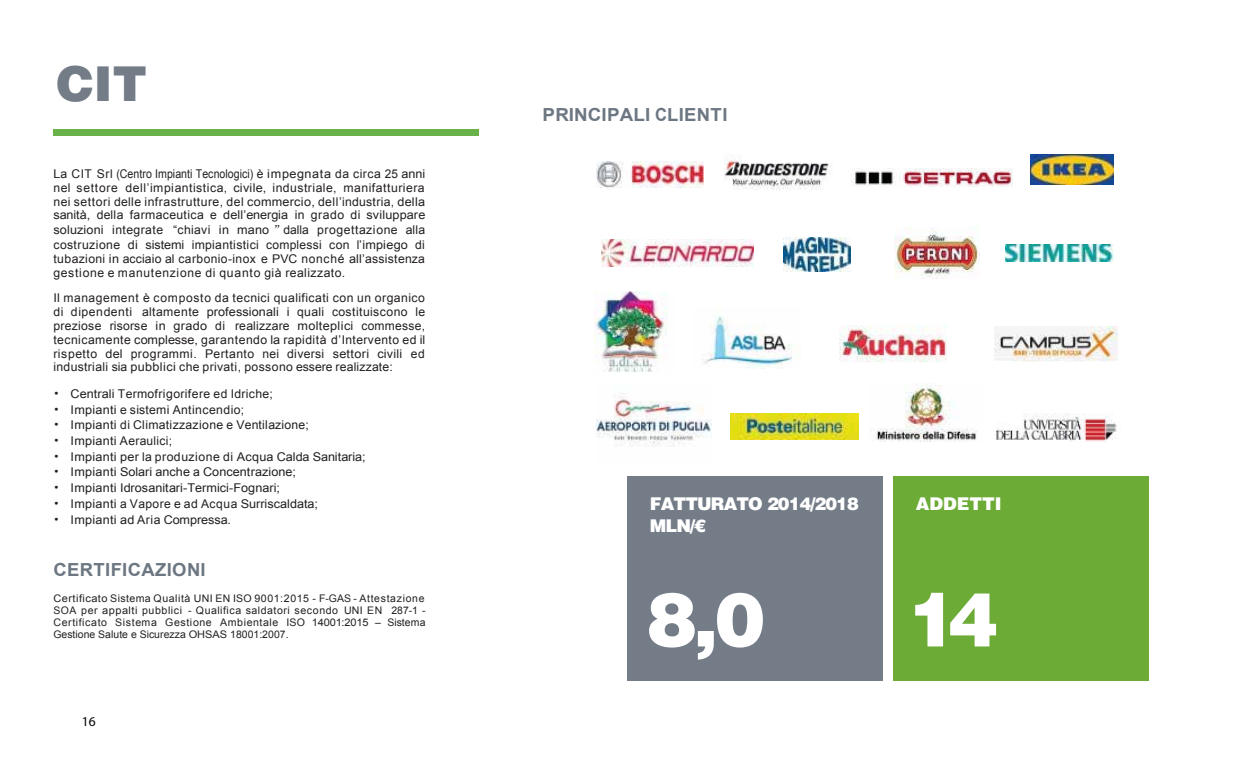
<style>
.page{position:relative;width:1234px;height:766px;background:#fff}
.page>*{position:absolute;margin:0;border:0;box-sizing:border-box;transform-origin:0 0}
.t1{font:900 75px "Helvetica LT Std";color:#fff}
.t2{font:900 48px "Helvetica LT Std";color:#737c87}
.t3{font:700 18px "Arial";letter-spacing:.015em;color:#6c7782;scale:1.04 1}
.t4{font:700 18px "Arial";letter-spacing:.015em;color:#6c7782}
.t5{font:900 17.55px/21px "Helvetica LT Std";letter-spacing:-.05em;color:#fff}
.t6{font:900 17.55px "Helvetica LT Std";color:#fff}
.t7{font:13.5px "Myriad Pro";color:#000}
.t8{font:12px/13.8px "Arial";letter-spacing:.02em;color:#231f20;text-align:justify;scale:1.05 1}
.t9{font:12px/14.2px "Arial";letter-spacing:.02em;color:#231f20;text-align:justify}
.t10{font:12px/13.8px "Arial";letter-spacing:.04em;color:#231f20}
.t11{font:12px "Arial";color:#231f20;scale:1.05 1}
.t12{font:10.5px/12px "Arial";color:#231f20;text-align:justify;scale:1.05 1}
.s1{font-family:"Sim Sun"}
</style>
<div class="page">
<div style="left:893px;top:476px;width:255px;height:204px;background:#6cab35"></div>
<div style="left:627px;top:476px;width:255px;height:204px;background:#737c87"></div>
<img style="left:730px;top:413px;width:128px;height:26px">
<img style="left:596px;top:393px;width:115px;height:54px">
<img style="left:995px;top:413px;width:122px;height:29px">
<img style="left:876px;top:384px;width:101px;height:57px">
<div style="left:53px;top:129px;width:426px;height:6px;background:#69b249"></div>
<img style="left:851px;top:168px;width:162px;height:19px">
<img style="left:1030px;top:154px;width:83px;height:30px">
<img style="left:724px;top:154px;width:108px;height:36px">
<img style="left:596px;top:162px;width:107px;height:25px">
<img style="left:601px;top:239px;width:152px;height:27px">
<img style="left:894px;top:227px;width:85px;height:50px">
<img style="left:1005px;top:244px;width:109px;height:17px">
<img style="left:783px;top:237px;width:66px;height:34px">
<img style="left:703px;top:316px;width:89px;height:53px">
<img style="left:839px;top:325px;width:107px;height:37px">
<img style="left:994px;top:326px;width:123px;height:35px">
<img style="left:594px;top:291px;width:73px;height:81px">
<h2 class="t2" style="left:56px;top:52px;width:92px">CIT</h2>
<p class="t9" style="left:53px;top:167px;width:373px">La CIT Srl (Centro Impianti Tecnologici) è impegnata da circa 25 anni nel settore dell’impiantistica, civile, industriale, manifatturiera nei settori delle infrastrutture, del commercio, dell’industria, della sanità, della farmaceutica e dell’energia in grado di sviluppare soluzioni integrate “chiavi in mano <span class="s1">”</span>dalla progettazione alla costruzione di sistemi impiantistici complessi con l’impiego di</p>
<p class="t10" style="left:53px;top:251px;width:373px">tubazioni in acciaio al carbonio-inox e PVC nonché all’assistenza gestione e manutenzione di quanto già realizzato.</p>
<p class="t8" style="left:53px;top:291px;width:355px">Il management è composto da tecnici qualificati con un organico di dipendenti altamente professionali i quali costituiscono le preziose risorse in grado di realizzare molteplici commesse, tecnicamente complesse, garantendo la rapidità d’Intervento ed il rispetto del programmi. Pertanto nei diversi settori civili ed industriali sia pubblici che privati, possono essere realizzate:</p>
<p class="t8" style="left:53px;top:387px;width:210px"><span class="s1">•</span> Centrali Termofrigorifere ed Idriche;</p>
<p class="t8" style="left:53px;top:402px;width:183px"><span class="s1">•</span> Impianti e sistemi Antincendio;</p>
<p class="t8" style="left:53px;top:418px;width:245px"><span class="s1">•</span> Impianti di Climatizzazione e Ventilazione;</p>
<p class="t8" style="left:53px;top:434px;width:114px"><span class="s1">•</span> Impianti Aeraulici;</p>
<p class="t8" style="left:53px;top:449px;width:299px"><span class="s1">•</span> Impianti per la produzione di Acqua Calda Sanitaria;</p>
<p class="t11" style="left:53px;top:464px;width:232px"><span class="s1">•</span> Impianti Solari anche a Concentrazione;</p>
<p class="t11" style="left:53px;top:480px;width:217px"><span class="s1">•</span> Impianti Idrosanitari-Termici-Fognari;</p>
<p class="t8" style="left:53px;top:497px;width:253px"><span class="s1">•</span> Impianti a Vapore e ad Acqua Surriscaldata;</p>
<p class="t8" style="left:53px;top:512px;width:170px"><span class="s1">•</span> Impianti ad Aria Compressa.</p>
<h3 class="t4" style="left:53px;top:558px;width:154px">CERTIFICAZIONI</h3>
<p class="t12" style="left:53px;top:592px;width:356px">Certificato Sistema Qualità UNI EN ISO 9001:2015 - F-GAS - Attestazione SOA per appalti pubblici - Qualifica saldatori secondo UNI EN 287-1 - Certificato Sistema Gestione Ambientale ISO 14001:2015 – Sistema Gestione Salute e Sicurezza OHSAS 18001:2007.</p>
<p class="t7" style="left:82px;top:712px;width:15px">16</p>
<h3 class="t3" style="left:542px;top:103px;width:179px">PRINCIPALI CLIENTI</h3>
<h3 class="t5" style="left:649px;top:493px;width:210px">FATTURATO 2014/2018<br>MLN/€</h3>
<h3 class="t6" style="left:915px;top:492px;width:87px">ADDETTI</h3>
<h1 class="t1" style="left:646px;top:570px;width:119px">8,0</h1>
<h1 class="t1" style="left:907px;top:570px;width:92px">14</h1>
</div>
